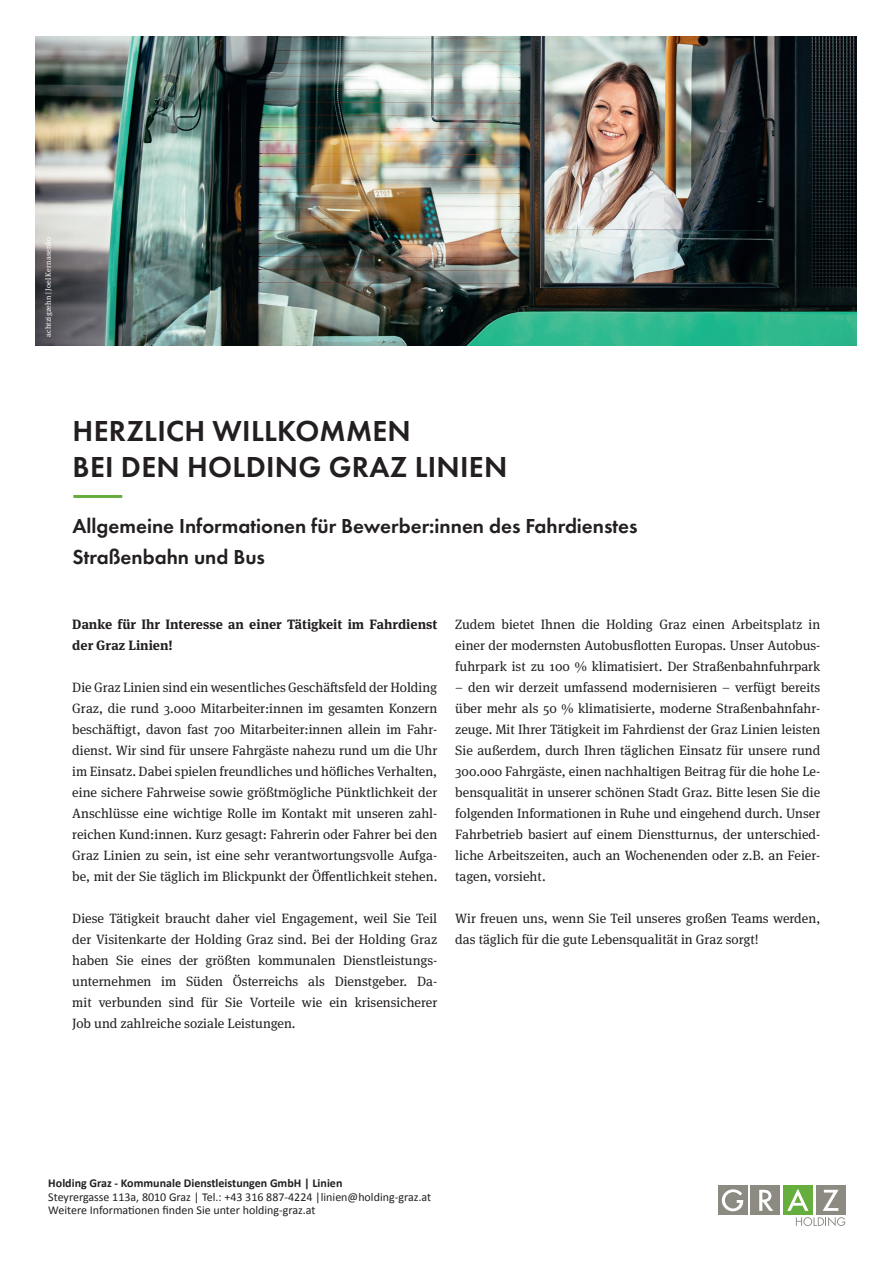
<style>
.page{position:relative;width:893px;height:1263px;background:#fff}
.page>*{position:absolute;margin:0;border:0;box-sizing:border-box;transform-origin:0 0}
.t1{font:600 30px "Futura PT";letter-spacing:.01em;color:#231f20}
.t2{font:600 21px/31px "Futura PT";color:#231f20}
.t3{font:13.5px/21px "Meta Serif Pro";color:#231f20;text-align:justify}
.t4{font:700 13.5px/21px "Meta Serif Pro";color:#231f20}
.t5{font:12px "Calibri";color:#231f20}
.t6{font:700 12px "Calibri";color:#231f20}
.Fotocredit{font:7.5px "Meta Serif Pro";letter-spacing:.02em;color:#fff}
</style>
<div class="page">
<img style="left:35px;top:36px;width:821px;height:309px">
<hr style="left:73px;top:495px;width:49px;height:3px;background:#66ae3d">
<svg style="left:796px;top:1217px;width:49px;height:9px"></svg>
<div style="left:718px;top:1185px;width:29px;height:29px;background:#8c8a81"></div>
<div style="left:750px;top:1185px;width:30px;height:29px;background:#8c8a81"></div>
<div style="left:783px;top:1185px;width:30px;height:29px;background:#66ae3d"></div>
<div style="left:816px;top:1185px;width:29px;height:29px;background:#8c8a81"></div>
<svg style="left:722px;top:1189px;width:21px;height:22px"></svg>
<svg style="left:759px;top:1190px;width:14px;height:21px"></svg>
<svg style="left:823px;top:1190px;width:16px;height:21px"></svg>
<svg style="left:787px;top:1189px;width:21px;height:22px"></svg>
<p class="Fotocredit" style="left:43px;top:337px;width:102px;rotate:-90deg">achtzigzehn | Joel Kernasenko</p>
<p class="t1" style="left:73px;top:412px;width:340px">HERZLICH WILLKOMMEN</p>
<p class="t1" style="left:73px;top:448px;width:436px">BEI DEN HOLDING GRAZ LINIEN</p>
<p class="t2" style="left:72px;top:510px;width:567px">Allgemeine Informationen für Bewerber:innen des Fahrdienstes<br>Straßenbahn und Bus</p>
<p class="t4" style="left:72px;top:613px;width:366px">Danke für Ihr Interesse an einer Tätigkeit im Fahrdienst der Graz Linien!</p>
<p class="t3" style="left:72px;top:676px;width:367px">Die Graz Linien sind ein wesentliches Geschäftsfeld der Holding Graz, die rund 3.000 Mitarbeiter:innen im gesamten Konzern beschäftigt, davon fast 700 Mitarbeiter:innen allein im Fahr&shy;dienst. Wir sind für unsere Fahrgäste nahezu rund um die Uhr im Einsatz. Dabei spielen freundliches und höfliches Verhalten, eine sichere Fahrweise sowie größtmögliche Pünktlichkeit der Anschlüsse eine wichtige Rolle im Kontakt mit unseren zahl&shy;reichen Kund:innen. Kurz gesagt: Fahrerin oder Fahrer bei den Graz Linien zu sein, ist eine sehr verantwortungsvolle Aufga&shy;be, mit der Sie täglich im Blickpunkt der Öffentlichkeit stehen.</p>
<p class="t3" style="left:72px;top:907px;width:366px">Diese Tätigkeit braucht daher viel Engagement, weil Sie Teil der Visitenkarte der Holding Graz sind. Bei der Holding Graz haben Sie eines der größten kommunalen Dienstleistungs&shy;unternehmen im Süden Österreichs als Dienstgeber. Da&shy;mit verbunden sind für Sie Vorteile wie ein krisensicherer Job und zahlreiche soziale Leistungen.</p>
<p class="t3" style="left:455px;top:613px;width:367px">Zudem bietet Ihnen die Holding Graz einen Arbeitsplatz in einer der modernsten Autobusflotten Europas. Unser Autobus&shy;fuhrpark ist zu 100 % klimatisiert. Der Straßenbahnfuhrpark</p>
<p class="t3" style="left:455px;top:676px;width:367px">– den wir derzeit umfassend modernisieren – verfügt bereits über mehr als 50 % klimatisierte, moderne Straßenbahnfahr&shy;zeuge. Mit Ihrer Tätigkeit im Fahrdienst der Graz Linien leisten Sie außerdem, durch Ihren täglichen Einsatz für unsere rund 300.000 Fahrgäste, einen nachhaltigen Beitrag für die hohe Le&shy;bensqualität in unserer schönen Stadt Graz. Bitte lesen Sie die folgenden Informationen in Ruhe und eingehend durch. Unser Fahrbetrieb basiert auf einem Dienstturnus, der unterschied&shy;liche Arbeitszeiten, auch an Wochenenden oder z.B. an Feier&shy;tagen, vorsieht.</p>
<p class="t3" style="left:455px;top:907px;width:367px">Wir freuen uns, wenn Sie Teil unseres großen Teams werden, das täglich für die gute Lebensqualität in Graz sorgt!</p>
<p class="t6" style="left:48px;top:1174px;width:296px">Holding Graz - Kommunale Dienstleistungen GmbH | Linien</p>
<p class="t5" style="left:48px;top:1188px;width:384px">Steyrergasse 113a, 8010 Graz | Tel.: +43 316 887-4224 |linien@holding-graz.at</p>
<p class="t5" style="left:48px;top:1202px;width:269px">Weitere Informationen finden Sie unter holding-graz.at</p>
</div>
